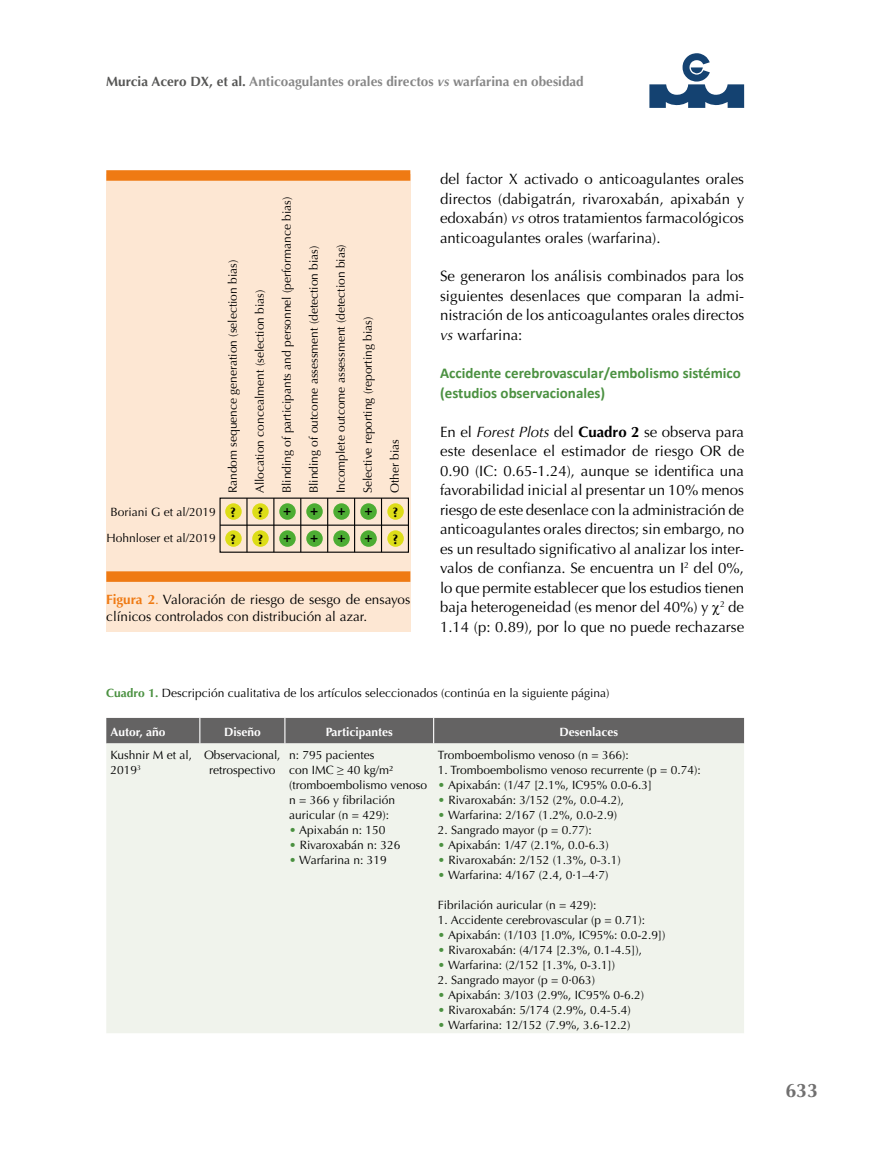
<style>
.page{position:relative;width:893px;height:1149px;background:#fff}
.page>*{position:absolute;margin:0;border:0;box-sizing:border-box;transform-origin:0 0}
.t1{font:700 19.5px "Optima";color:#706f6f}
.t2{font:15px/19.5px "Optima";color:#000;text-align:justify}
.t3{font:700 15px/19.5px "Calibri";color:#4b9141}
.t4{font:13.5px/16.5px "Optima";color:#000}
.t5{font:700 13.5px "Optima";color:#878787}
.t6{font:700 13.5px "Optima";color:#000}
.t7{font:12px/15px "Optima";color:#000}
.t8{font:700 12px "Optima";color:#fff}
.s1{color:#575756}
.s2{font-style:italic}
.s3{font-weight:700;color:#ef7a13}
.s4{color:#ef7a13}
.s5{font-weight:700}
.s6{font-weight:700;color:#4b9141}
.s7{color:#4b9141}
</style>
<div class="page">
<svg style="left:649px;top:53px;width:95px;height:55px"></svg>
<div style="left:106px;top:174px;width:304px;height:457px;background:#fde7d3"></div>
<div style="left:106px;top:571px;width:304px;height:10px;background:#ef7a13"></div>
<div style="left:106px;top:170px;width:304px;height:11px;background:#ef7a13"></div>
<hr style="left:220px;top:524px;width:188px;height:1px;background:#000">
<hr style="left:381px;top:498px;width:1px;height:54px;background:#000">
<hr style="left:354px;top:498px;width:1px;height:54px;background:#000">
<hr style="left:327px;top:498px;width:1px;height:54px;background:#000">
<hr style="left:300px;top:498px;width:1px;height:54px;background:#000">
<hr style="left:273px;top:498px;width:1px;height:54px;background:#000">
<hr style="left:246px;top:498px;width:2px;height:54px;background:#000">
<div style="left:225px;top:503px;width:17px;height:16px;background:#dddd17;border-radius:50%"></div>
<div style="left:225px;top:530px;width:17px;height:16px;background:#dddd17;border-radius:50%"></div>
<div style="left:252px;top:503px;width:17px;height:16px;background:#dddd17;border-radius:50%"></div>
<div style="left:252px;top:530px;width:17px;height:16px;background:#dddd17;border-radius:50%"></div>
<div style="left:387px;top:503px;width:17px;height:16px;background:#dddd17;border-radius:50%"></div>
<div style="left:387px;top:530px;width:17px;height:16px;background:#dddd17;border-radius:50%"></div>
<div style="left:279px;top:503px;width:17px;height:16px;background:#4dad33;border-radius:50%"></div>
<div style="left:279px;top:530px;width:17px;height:16px;background:#4dad33;border-radius:50%"></div>
<div style="left:306px;top:503px;width:17px;height:16px;background:#4dad33;border-radius:50%"></div>
<div style="left:306px;top:530px;width:17px;height:16px;background:#4dad33;border-radius:50%"></div>
<div style="left:333px;top:503px;width:17px;height:16px;background:#4dad33;border-radius:50%"></div>
<div style="left:333px;top:530px;width:17px;height:16px;background:#4dad33;border-radius:50%"></div>
<div style="left:360px;top:503px;width:17px;height:16px;background:#4dad33;border-radius:50%"></div>
<div style="left:360px;top:530px;width:17px;height:16px;background:#4dad33;border-radius:50%"></div>
<div style="left:106px;top:743px;width:638px;height:289px;background:#f0f3ec"></div>
<div style="left:106px;top:717px;width:638px;height:26px;background:#646363"></div>
<p class="t5" style="left:106px;top:73px;width:479px"><span class="s1">Murcia Acero DX, et al.</span> Anticoagulantes orales directos <span class="s2">vs</span> warfarina en obesidad</p>
<p class="t7" style="left:225px;top:493px;width:235px;rotate:-90deg">Random sequence generation (selection bias)</p>
<p class="t7" style="left:252px;top:493px;width:205px;rotate:-90deg">Allocation concealment (selection bias)</p>
<p class="t7" style="left:279px;top:493px;width:298px;rotate:-90deg">Blinding of participants and personnel (performance bias)</p>
<p class="t7" style="left:110px;top:504px;width:107px">Boriani G et al/2019</p>
<p class="t6" style="left:283px;top:502px;width:10px">+</p>
<p class="t7" style="left:106px;top:530px;width:111px">Hohnloser et al/2019</p>
<p class="t6" style="left:258px;top:504px;width:7px">?</p>
<p class="t6" style="left:230px;top:504px;width:7px">?</p>
<p class="t6" style="left:258px;top:531px;width:7px">?</p>
<p class="t6" style="left:230px;top:531px;width:7px">?</p>
<p class="t6" style="left:283px;top:529px;width:10px">+</p>
<p class="t7" style="left:306px;top:493px;width:249px;rotate:-90deg">Blinding of outcome assessment (detection bias)</p>
<p class="t7" style="left:333px;top:493px;width:250px;rotate:-90deg">Incomplete outcome assessment (detection bias)</p>
<p class="t6" style="left:310px;top:502px;width:10px">+</p>
<p class="t6" style="left:310px;top:529px;width:10px">+</p>
<p class="t6" style="left:338px;top:502px;width:10px">+</p>
<p class="t6" style="left:338px;top:529px;width:10px">+</p>
<p class="t7" style="left:360px;top:493px;width:178px;rotate:-90deg">Selective reporting (reporting bias)</p>
<p class="t6" style="left:365px;top:502px;width:10px">+</p>
<p class="t6" style="left:365px;top:529px;width:10px">+</p>
<p class="t7" style="left:387px;top:493px;width:56px;rotate:-90deg">Other bias</p>
<p class="t6" style="left:393px;top:504px;width:7px">?</p>
<p class="t6" style="left:393px;top:531px;width:7px">?</p>
<p class="t4" style="left:106px;top:591px;width:306px"><span class="s3">Figura 2</span><span class="s4">.</span> Valoración de riesgo de sesgo de ensayos clínicos controlados con distribución al azar.</p>
<p class="t2" style="left:440px;top:169px;width:306px">del factor X activado o anticoagulantes orales directos (dabigatrán, rivaroxabán, apixabán y edoxabán) <span class="s2">vs</span> otros tratamientos farmacológicos anticoagulantes orales (warfarina).</p>
<p class="t2" style="left:440px;top:266px;width:306px">Se generaron los análisis combinados para los siguientes desenlaces que comparan la admi&shy;nistración de los anticoagulantes orales directos <span class="s2">vs</span> warfarina:</p>
<p class="t3" style="left:440px;top:363px;width:302px">Accidente cerebrovascular/embolismo sistémico (estudios observacionales)</p>
<p class="t2" style="left:440px;top:422px;width:306px">En el <span class="s2">Forest Plots</span> del <span class="s5">Cuadro 2</span> se observa para este desenlace el estimador de riesgo OR de 0.90 (IC: 0.65-1.24), aunque se identifica una favorabilidad inicial al presentar un 10% menos riesgo de este desenlace con la administración de anticoagulantes orales directos; sin embargo, no es un resultado significativo al analizar los inter&shy;valos de confianza. Se encuentra un I<sup>2</sup> del 0%, lo que permite establecer que los estudios tienen baja heterogeneidad (es menor del 40%) y <sup>2</sup> de 1.14 (p: 0.89), por lo que no puede rechazarse</p>
<p class="t7" style="left:106px;top:685px;width:505px"><span class="s6">Cuadro 1.</span> Descripción cualitativa de los artículos seleccionados (continúa en la siguiente página)</p>
<p class="t8" style="left:111px;top:725px;width:56px">Autor, año</p>
<p class="t8" style="left:224px;top:725px;width:38px">Diseño</p>
<p class="t8" style="left:326px;top:725px;width:68px">Participantes</p>
<p class="t8" style="left:559px;top:725px;width:60px">Desenlaces</p>
<p class="t7" style="left:111px;top:747px;width:83px">Kushnir M et al,<br>2019<sup>3</sup></p>
<p class="t7" style="left:204px;top:747px;width:78px;text-align:center">Observacional, retrospectivo</p>
<p class="t7" style="left:289px;top:747px;width:139px">n: 795 pacientes<br>con IMC ≥ 40 kg/m² (tromboembolismo venoso n = 366 y fibrilación auricular (n = 429):</p>
<p class="t7" style="left:289px;top:822px;width:98px"><span class="s7">•</span> Apixabán n: 150</p>
<p class="t7" style="left:289px;top:837px;width:113px"><span class="s7">•</span> Rivaroxabán n: 326</p>
<p class="t7" style="left:289px;top:852px;width:99px"><span class="s7">•</span> Warfarina n: 319</p>
<p class="t7" style="left:438px;top:747px;width:192px">Tromboembolismo venoso (n = 366):</p>
<p class="t7" style="left:438px;top:762px;width:264px">1. Tromboembolismo venoso recurrente (p = 0.74):</p>
<p class="t7" style="left:438px;top:777px;width:216px"><span class="s7">•</span> Apixabán: (1/47 [2.1%, IC95% 0.0-6.3]</p>
<p class="t7" style="left:438px;top:792px;width:188px"><span class="s7">•</span> Rivaroxabán: 3/152 (2%, 0.0-4.2),</p>
<p class="t7" style="left:438px;top:807px;width:181px"><span class="s7">•</span> Warfarina: 2/167 (1.2%, 0.0-2.9)</p>
<p class="t7" style="left:438px;top:822px;width:155px">2. Sangrado mayor (p = 0.77):</p>
<p class="t7" style="left:438px;top:837px;width:172px"><span class="s7">•</span> Apixabán: 1/47 (2.1%, 0.0-6.3)</p>
<p class="t7" style="left:438px;top:852px;width:184px"><span class="s7">•</span> Rivaroxabán: 2/152 (1.3%, 0-3.1)</p>
<p class="t7" style="left:438px;top:867px;width:172px"><span class="s7">•</span> Warfarina: 4/167 (2.4, 0·1–4·7)</p>
<p class="t7" style="left:438px;top:897px;width:160px">Fibrilación auricular (n = 429):</p>
<p class="t7" style="left:438px;top:912px;width:209px">1. Accidente cerebrovascular (p = 0.71):</p>
<p class="t7" style="left:438px;top:927px;width:229px"><span class="s7">•</span> Apixabán: (1/103 [1.0%, IC95%: 0.0-2.9])</p>
<p class="t7" style="left:438px;top:942px;width:206px"><span class="s7">•</span> Rivaroxabán: (4/174 [2.3%, 0.1-4.5]),</p>
<p class="t7" style="left:438px;top:957px;width:179px"><span class="s7">•</span> Warfarina: (2/152 [1.3%, 0-3.1])</p>
<p class="t7" style="left:438px;top:972px;width:159px">2. Sangrado mayor (p = 0·063)</p>
<p class="t7" style="left:438px;top:987px;width:208px"><span class="s7">•</span> Apixabán: 3/103 (2.9%, IC95% 0-6.2)</p>
<p class="t7" style="left:438px;top:1002px;width:194px"><span class="s7">•</span> Rivaroxabán: 5/174 (2.9%, 0.4-5.4)</p>
<p class="t7" style="left:438px;top:1017px;width:194px"><span class="s7">•</span> Warfarina: 12/152 (7.9%, 3.6-12.2)</p>
<h1 class="t1" style="left:785px;top:1079px;width:34px">633</h1>
</div>
